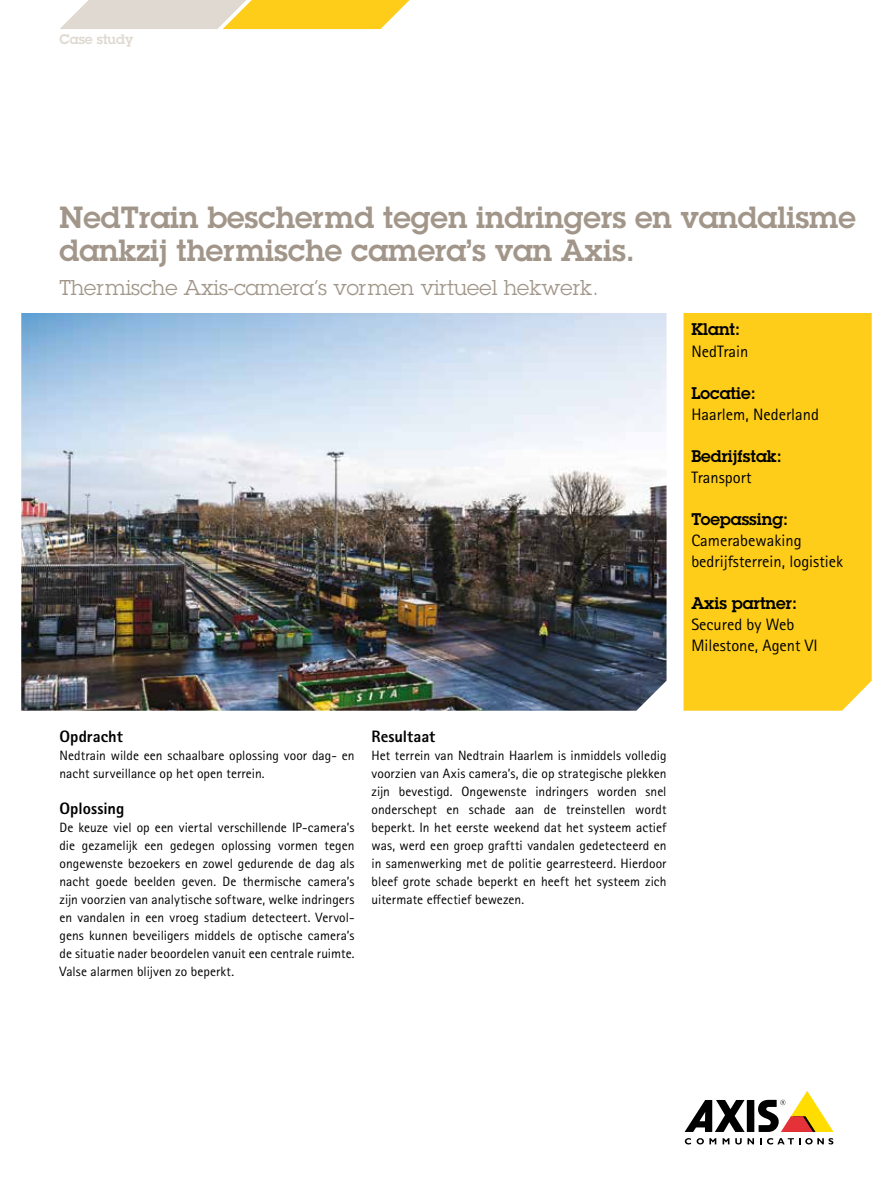
<style>
.page{position:relative;width:893px;height:1191px;background:#fff}
.page>*{position:absolute;margin:0;border:0;box-sizing:border-box;transform-origin:0 0}
.t1{font:600 30px/33px "Lubalin Graph ECG";color:#a19689}
.t2{font:21px "Lubalin Graph ECG";color:#a19689}
.t3{font:16.5px/21px "Rotis Sans Serif Pro";color:#000}
.t4{font:600 16.5px "Lubalin Graph ECG";color:#000}
.t5{font:800 16.5px "Rotis Sans Serif Pro";color:#000}
.t6{font:13.5px/18px "Rotis Sans Serif Pro";letter-spacing:.005em;color:#000;text-align:justify}
.t7{font:600 13.5px "Lubalin Graph ECG";color:#dfd9d1}
</style>
<div class="page">
<div style="left:747px;top:1100px;width:7px;height:32px;background:#000"></div>
<svg style="left:685px;top:1100px;width:60px;height:32px"></svg>
<svg style="left:758px;top:1091px;width:75px;height:41px"></svg>
<svg style="left:685px;top:1138px;width:6px;height:6px"></svg>
<svg style="left:697px;top:1138px;width:19px;height:6px"></svg>
<svg style="left:723px;top:1138px;width:6px;height:6px"></svg>
<svg style="left:735px;top:1138px;width:19px;height:6px"></svg>
<svg style="left:760px;top:1138px;width:73px;height:6px"></svg>
<div style="left:684px;top:313px;width:188px;height:397px;background:#fecd1a"></div>
<img style="left:21px;top:313px;width:645px;height:397px">
<svg style="left:60px;top:0;width:350px;height:29px;background:#f0d782"></svg>
<p class="t7" style="left:60px;top:30px;width:75px">Case study</p>
<h1 class="t1" style="left:60px;top:201px;width:798px">NedTrain beschermd tegen indringers en vandalisme dankzij thermische camera’s van Axis.</h1>
<h2 class="t2" style="left:60px;top:274px;width:541px">Thermische Axis-camera’s vormen virtueel hekwerk.</h2>
<p class="t4" style="left:691px;top:319px;width:50px">Klant:</p>
<p class="t3" style="left:691px;top:340px;width:59px">NedTrain</p>
<p class="t4" style="left:691px;top:382px;width:66px">Locatie:</p>
<p class="t3" style="left:691px;top:403px;width:129px">Haarlem, Nederland</p>
<p class="t4" style="left:691px;top:445px;width:92px">Bedrijfstak:</p>
<p class="t3" style="left:691px;top:466px;width:62px">Transport</p>
<p class="t4" style="left:691px;top:508px;width:98px">Toepassing:</p>
<p class="t3" style="left:691px;top:529px;width:153px">Camerabewaking bedrijfsterrein, logistiek</p>
<p class="t4" style="left:691px;top:592px;width:107px">Axis partner:</p>
<p class="t3" style="left:691px;top:613px;width:128px">Secured by Web<br>Milestone, Agent VI</p>
<p class="t5" style="left:60px;top:725px;width:65px">Opdracht</p>
<p class="t6" style="left:60px;top:746px;width:296px">Nedtrain wilde een schaalbare oplossing voor dag- en nacht surveillance op het open terrein.</p>
<p class="t5" style="left:60px;top:797px;width:66px">Oplossing</p>
<p class="t6" style="left:60px;top:818px;width:297px">De keuze viel op een viertal verschillende IP-camera’s die gezamelijk een gedegen oplossing vormen tegen ongewenste bezoekers en zowel gedurende de dag als nacht goede beelden geven. De thermische camera’s zijn voorzien van analytische software, welke indringers en vandalen in een vroeg stadium detecteert. Vervol&shy;gens kunnen beveiligers middels de optische camera’s de situatie nader beoordelen vanuit een centrale ruimte.<br>Valse alarmen blijven zo beperkt.</p>
<p class="t5" style="left:372px;top:725px;width:65px">Resultaat</p>
<p class="t6" style="left:372px;top:746px;width:297px">Het terrein van Nedtrain Haarlem is inmiddels volledig voorzien van Axis camera’s, die op strategische plekken zijn bevestigd. Ongewenste indringers worden snel onderschept en schade aan de treinstellen wordt beperkt. In het eerste weekend dat het systeem actief was, werd een groep graftti vandalen gedetecteerd en in samenwerking met de politie gearresteerd. Hierdoor bleef grote schade beperkt en heeft het systeem zich uitermate effectief bewezen.</p>
</div>
